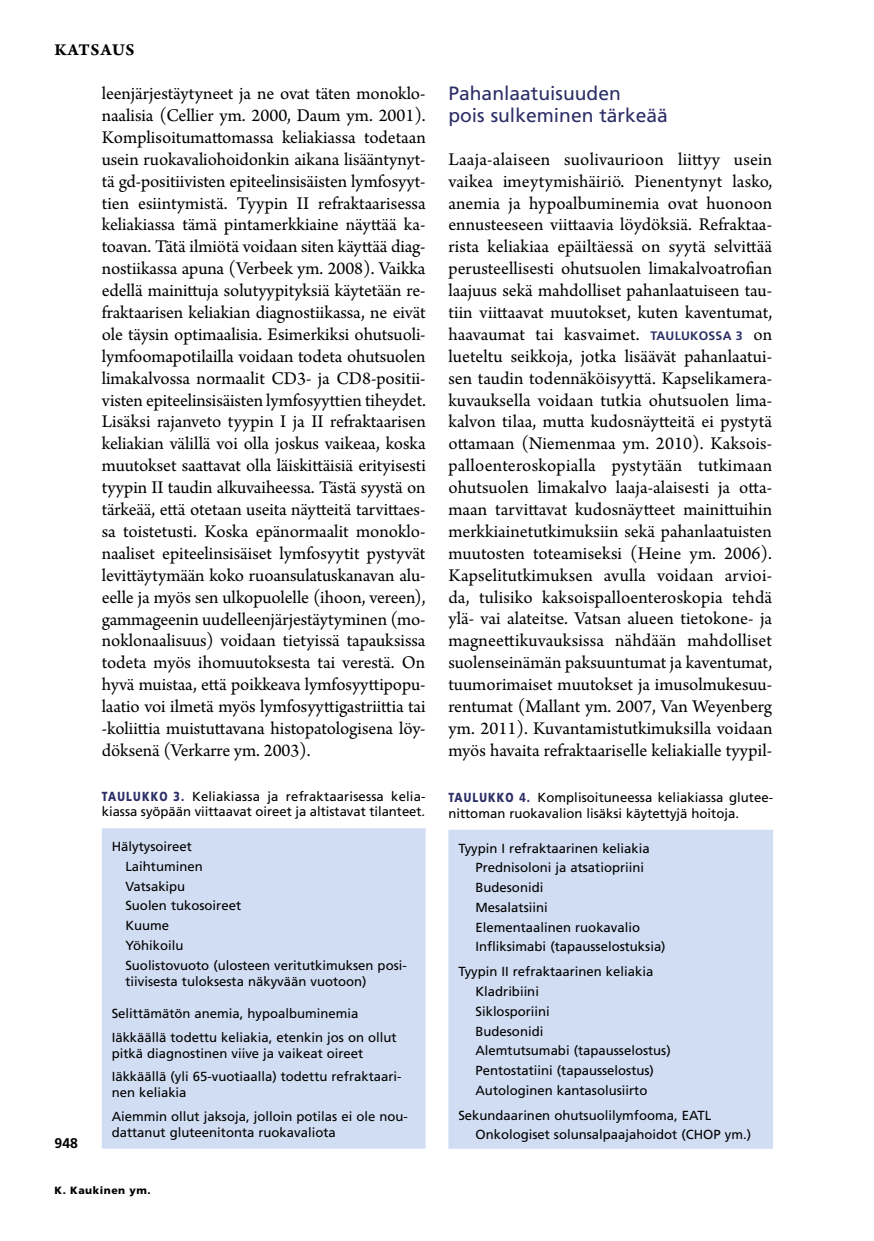
<style>
.page{position:relative;width:874px;height:1241px;background:#fff}
.page>*{position:absolute;margin:0;border:0;box-sizing:border-box;transform-origin:0 0}
.t1{font:19.25px/21.9px "Frutiger LT Std";color:#2c2e66}
.t2{font:18.9px/21.9px "Arno Pro";color:#000;text-align:justify}
.t3{font:17.5px "Arno Pro Bold Sm Text";letter-spacing:.04em;color:#000}
.t4{font:700 14px "Frutiger LT Std";color:#000}
.t5{font:13.12px/19.8px "Frutiger LT Std";color:#000}
.t6{font:900 10.5px "Frutiger LT Std";letter-spacing:.05em;color:#000}
.s1{font-family:"Frutiger LT Std";font-weight:700;font-size:12.25px;color:#2c2e66}
.s2{font-weight:900;color:#2c2e66}
</style>
<div class="page">
<div style="left:448px;top:829px;width:324px;height:319px;background:#d1ddf2"></div>
<div style="left:102px;top:828px;width:323px;height:320px;background:#d1ddf2"></div>
<p class="t3" style="left:55px;top:39px;width:81px">KATSAUS</p>
<p class="t4" style="left:55px;top:1134px;width:25px">948</p>
<p class="t2" style="left:102px;top:83px;width:325px">leenjärjestäytyneet ja ne ovat täten monoklo&shy;naalisia (Cellier ym. 2000, Daum ym. 2001).<br>Komplisoitumattomassa keliakiassa todetaan usein ruokavaliohoidonkin aikana lisääntynyt&shy;tä gd-positiivisten epiteelinsisäisten lymfosyyt&shy;tien esiintymistä. Tyypin II refraktaarisessa keliakiassa tämä pintamerkkiaine näyttää ka&shy;toavan. Tätä ilmiötä voidaan siten käyttää diag&shy;nostiikassa apuna (Verbeek ym. 2008). Vaikka edellä mainittuja solutyypityksiä käytetään re&shy;fraktaarisen keliakian diagnostiikassa, ne eivät ole täysin optimaalisia. Esimerkiksi ohutsuoli&shy;lymfoomapotilailla voidaan todeta ohutsuolen limakalvossa normaalit CD3- ja CD8-positii&shy;visten epiteelinsisäisten lymfosyyttien tiheydet.<br>Lisäksi rajanveto tyypin I ja II refraktaarisen keliakian välillä voi olla joskus vaikeaa, koska muutokset saattavat olla läiskittäisiä erityisesti tyypin II taudin alkuvaiheessa. Tästä syystä on tärkeää, että otetaan useita näytteitä tarvittaes&shy;sa toistetusti. Koska epänormaalit monoklo&shy;naaliset epiteelinsisäiset lymfosyytit pystyvät levittäytymään koko ruoansulatuskanavan alu&shy;eelle ja myös sen ulkopuolelle (ihoon, vereen), gammageenin uudelleenjärjestäytyminen (mo&shy;noklonaalisuus) voidaan tietyissä tapauksissa todeta myös ihomuutoksesta tai verestä. On hyvä muistaa, että poikkeava lymfosyyttipopu&shy;laatio voi ilmetä myös lymfosyyttigastriittia tai -koliittia muistuttavana histopatologisena löy&shy;döksenä (Verkarre ym. 2003).</p>
<p class="t1" style="left:448px;top:83px;width:221px">Pahanlaatuisuuden<br>pois sulkeminen tärkeää</p>
<p class="t2" style="left:448px;top:149px;width:325px">Laaja-alaiseen suolivaurioon liittyy usein vaikea imeytymishäiriö. Pienentynyt lasko, anemia ja hypoalbuminemia ovat huonoon ennusteeseen viittaavia löydöksiä. Refraktaa&shy;rista keliakiaa epäiltäessä on syytä selvittää perusteellisesti ohutsuolen limakalvoatrofian laajuus sekä mahdolliset pahanlaatuiseen tau&shy;tiin viittaavat muutokset, kuten kaventumat, haavaumat tai kasvaimet. <span class="s1">TAULUKOSSA</span></p>
<p class="t2" style="left:448px;top:324px;width:325px;text-indent:287px"><span class="s1">3</span> on lueteltu seikkoja, jotka lisäävät pahanlaatui&shy;sen taudin todennäköisyyttä. Kapselikamera&shy;kuvauksella voidaan tutkia ohutsuolen lima&shy;kalvon tilaa, mutta kudosnäytteitä ei pystytä ottamaan (Niemenmaa ym. 2010). Kaksois&shy;palloenteroskopialla pystytään tutkimaan ohutsuolen limakalvo laaja-alaisesti ja otta&shy;maan tarvittavat kudosnäytteet mainittuihin merkkiainetutkimuksiin sekä pahanlaatuisten muutosten toteamiseksi (Heine ym. 2006).<br>Kapselitutkimuksen avulla voidaan arvioi&shy;da, tulisiko kaksoispalloenteroskopia tehdä ylä- vai alateitse. Vatsan alueen tietokone- ja magneettikuvauksissa nähdään mahdolliset suolenseinämän paksuuntumat ja kaventumat, tuumorimaiset muutokset ja imusolmukesuu&shy;rentumat (Mallant ym. 2007, Van Weyenberg ym. 2011). Kuvantamistutkimuksilla voidaan myös havaita refraktaariselle keliakialle tyypil-</p>
<p class="t5" style="left:448px;top:789px;width:326px;line-height:15.8px"><span class="s2">TA ULUKKO 4.</span> Komplisoituneessa keliakiassa glutee&shy;nittoman ruokavalion lisäksi käytettyjä hoitoja.</p>
<p class="t5" style="left:475px;top:838px;width:192px;text-indent:-17px">Tyypin I refraktaarinen keliakia<br>Prednisoloni ja atsatiopriini<br>Budesonidi<br>Mesalatsiini<br>Elementaalinen ruokavalio<br>Infliksimabi (tapausselostuksia)</p>
<p class="t5" style="left:475px;top:961px;width:197px;text-indent:-17px">Tyypin II refraktaarinen keliakia<br>Kladribiini<br>Siklosporiini<br>Budesonidi<br>Alemtutsumabi (tapausselostus)<br>Pentostatiini (tapausselostus)<br>Autologinen kantasolusiirto</p>
<p class="t5" style="left:475px;top:1104px;width:277px;text-indent:-17px">Sekundaarinen ohutsuolilymfooma, EATL<br>Onkologiset solunsalpaajahoidot (CHOP ym.)</p>
<p class="t5" style="left:102px;top:788px;width:325px;line-height:15.8px"><span class="s2">TA ULUKKO 3.</span> Keliakiassa ja refraktaarisessa kelia&shy;kiassa syöpään viittaavat oireet ja altistavat tilanteet.</p>
<p class="t5" style="left:125px;top:836px;width:283px;text-indent:-14px">Hälytysoireet<br>Laihtuminen<br>Vatsakipu<br>Suolen tukosoireet<br>Kuume<br>Yöhikoilu<br>Suolistovuoto (ulosteen veritutkimuksen posi-</p>
<p class="t5" style="left:125px;top:970px;width:243px">tiivisesta tuloksesta näkyvään vuotoon)</p>
<p class="t5" style="left:112px;top:1001px;width:286px;line-height:23.8px">Selittämätön anemia, hypoalbuminemia<br>Iäkkäällä todettu keliakia, etenkin jos on ollut</p>
<p class="t5" style="left:112px;top:1041px;width:291px;line-height:23.8px">pitkä diagnostinen viive ja vaikeat oireet<br>Iäkkäällä (yli 65-vuotiaalla) todettu refraktaari-</p>
<p class="t5" style="left:112px;top:1080px;width:297px;line-height:23.8px">nen keliakia<br>Aiemmin ollut jaksoja, jolloin potilas ei ole nou-</p>
<p class="t5" style="left:112px;top:1121px;width:225px">dattanut gluteenitonta ruokavaliota</p>
<p class="t6" style="left:55px;top:1183px;width:98px">K. KAUKINEN YM.</p>
</div>
